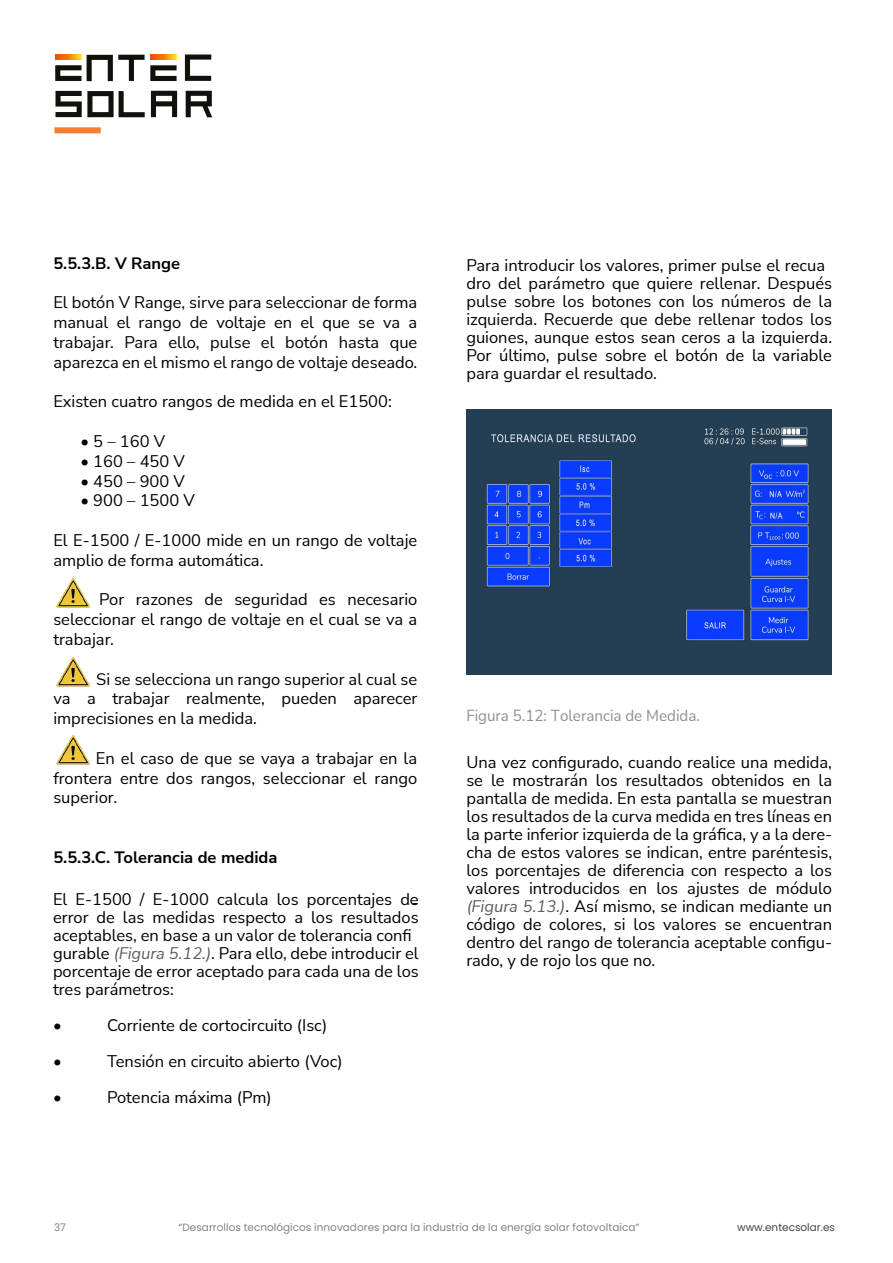
<style>
.page{position:relative;width:893px;height:1263px;background:#fff}
.page>*{position:absolute;margin:0;border:0;box-sizing:border-box;transform-origin:0 0}
.t1{font:16.5px/18px "Nunito Sans";color:#000;text-align:justify}
.t2{font:700 16.5px "Nunito Sans";color:#000}
.t3{font:15.75px "Nunito Sans";color:#8f8f8e;scale:.96 1}
.t4{font:10.5px "Poppins";color:#838382}
.t5{font:10.5px "Poppins";color:#454444}
.s1{font-style:italic}
</style>
<div class="page">
<div style="left:54px;top:127px;width:47px;height:6px;background:#f57d32"></div>
<svg style="left:55px;top:55px;width:26px;height:5px"></svg>
<svg style="left:55px;top:65px;width:26px;height:16px"></svg>
<svg style="left:87px;top:55px;width:90px;height:26px"></svg>
<svg style="left:185px;top:54px;width:26px;height:27px"></svg>
<svg style="left:151px;top:91px;width:26px;height:26px"></svg>
<svg style="left:186px;top:91px;width:26px;height:26px"></svg>
<svg style="left:56px;top:91px;width:89px;height:26px"></svg>
<img style="left:56px;top:577px;width:34px;height:31px">
<img style="left:56px;top:656px;width:34px;height:31px">
<img style="left:56px;top:734px;width:34px;height:31px">
<img style="left:466px;top:409px;width:366px;height:266px">
<p class="t2" style="left:53px;top:251px;width:128px">5.5.3.B. V Range</p>
<p class="t1" style="left:53px;top:292px;width:366px;line-height:19.8px">El botón V Range, sirve para seleccionar de forma manual el rango de voltaje en el que se va a trabajar. Para ello, pulse el botón hasta que aparezca en el mismo el rango de voltaje deseado.</p>
<p class="t1" style="left:53px;top:392px;width:340px">Existen cuatro rangos de medida en el E1500:</p>
<p class="t1" style="left:80px;top:432px;width:86px">• 5 – 160 V</p>
<p class="t1" style="left:80px;top:451px;width:106px">• 160 – 450 V</p>
<p class="t1" style="left:80px;top:471px;width:106px">• 450 – 900 V</p>
<p class="t1" style="left:80px;top:491px;width:116px">• 900 – 1500 V</p>
<p class="t1" style="left:53px;top:530px;width:365px;line-height:19.8px">El E-1500 / E-1000 mide en un rango de voltaje amplio de forma automática.</p>
<p class="t1" style="left:53px;top:589px;width:365px;line-height:19.8px;text-indent:46px">Por razones de seguridad es necesario seleccionar el rango de voltaje en el cual se va a trabajar.</p>
<p class="t1" style="left:53px;top:668px;width:365px;line-height:19.8px;text-indent:43px">Si se selecciona un rango superior al cual se va a trabajar realmente, pueden aparecer imprecisiones en la medida.</p>
<p class="t1" style="left:53px;top:748px;width:366px;line-height:19.8px;text-indent:43px">En el caso de que se vaya a trabajar en la frontera entre dos rangos, seleccionar el rango superior.</p>
<p class="t2" style="left:53px;top:845px;width:226px">5.5.3.C. Tolerancia de medida</p>
<p class="t1" style="left:53px;top:889px;width:367px">El E-1500 / E-1000 calcula los porcentajes de error de las medidas respecto a los resultados aceptables, en base a un valor de tolerancia confi</p>
<p class="t1" style="left:412px;top:892px;width:8px">-</p>
<p class="t1" style="left:53px;top:943px;width:367px">gurable <span class="s1">(Figura 5.12.)</span>. Para ello, debe introducir el porcentaje de error aceptado para cada una de los tres parámetros:</p>
<p class="t1" style="left:53px;top:1015px;width:10px">•</p>
<p class="t1" style="left:107px;top:1015px;width:222px">Corriente de cortocircuito (Isc)</p>
<p class="t1" style="left:53px;top:1051px;width:10px">•</p>
<p class="t1" style="left:107px;top:1051px;width:237px">Tensión en circuito abierto (Voc)</p>
<p class="t1" style="left:53px;top:1087px;width:10px">•</p>
<p class="t1" style="left:107px;top:1087px;width:166px">Potencia máxima (Pm)</p>
<p class="t1" style="left:466px;top:255px;width:367px;text-align:left">Para introducir los valores, primer pulse el recua dro del parámetro que quiere rellenar. Después pulse sobre los botones con los números de la izquierda. Recuerde que debe rellenar todos los guiones, aunque estos sean ceros a la izquierda.<br>Por último, pulse sobre el botón de la variable para guardar el resultado.</p>
<p class="t3" style="left:466px;top:705px;width:245px">Figura 5.12: Tolerancia de Medida.</p>
<p class="t1" style="left:466px;top:752px;width:367px">Una vez configurado, cuando realice una medida, se le mostrarán los resultados obtenidos en la pantalla de medida. En esta pantalla se muestran los resultados de la curva medida en tres líneas en la parte inferior izquierda de la gráfica, y a la dere&shy;cha de estos valores se indican, entre paréntesis, los porcentajes de diferencia con respecto a los valores introducidos en los ajustes de módulo <span class="s1">(Figura 5.13.)</span>. Así mismo, se indican mediante un código de colores, si los valores se encuentran dentro del rango de tolerancia aceptable configu&shy;rado, y de rojo los que no.</p>
<p class="t4" style="left:54px;top:1221px;width:13px">37</p>
<p class="t4" style="left:178px;top:1221px;width:462px">“Desarrollos tecnológicos innovadores para la industria de la energía solar fotovoltaica”</p>
<p class="t5" style="left:737px;top:1221px;width:99px">www.entecsolar.es</p>
</div>
